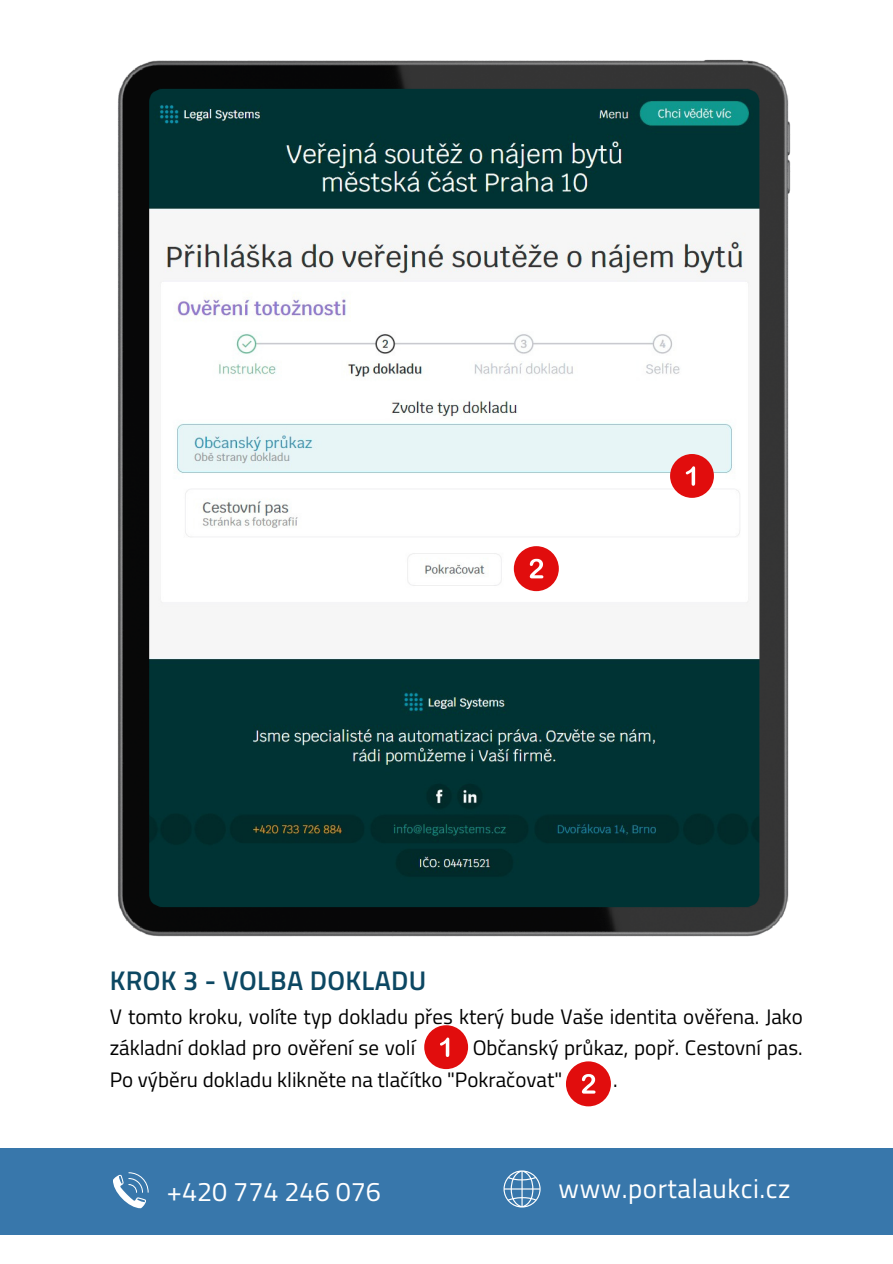
<style>
.page{position:relative;width:893px;height:1264px;background:#fff}
.page>*{position:absolute;margin:0;border:0;box-sizing:border-box;transform-origin:0 0}
.t1{font:600 27px "Titillium Web";letter-spacing:.01em;color:#0c4762}
.t2{font:27px "Titillium Web";letter-spacing:.02em;color:#fff}
.t3{font:27px "Titillium Web";color:#fff}
.t4{font:21px/31.5px "Titillium Web";color:#000}
</style>
<div class="page">
<div style="left:454px;top:1147px;width:438px;height:87px;background:#3877ab"></div>
<div style="left:0;top:1147px;width:454px;height:87px;background:#3877ab"></div>
<svg style="left:113px;top:1172px;width:36px;height:36px"></svg>
<svg style="left:503px;top:1170px;width:37px;height:37px"></svg>
<img style="left:117px;top:60px;width:673px;height:876px">
<div style="left:424px;top:1025px;width:44px;height:44px;background:#e10d0d;border-radius:50%"></div>
<svg style="left:440px;top:1037px;width:9px;height:19px"></svg>
<div style="left:514px;top:546px;width:44px;height:45px;background:#e10d0d;border-radius:50%"></div>
<svg style="left:529px;top:559px;width:14px;height:19px"></svg>
<div style="left:670px;top:454px;width:43px;height:44px;background:#e10d0d;border-radius:50%"></div>
<svg style="left:685px;top:466px;width:10px;height:20px"></svg>
<div style="left:566px;top:1061px;width:45px;height:45px;background:#e10d0d;border-radius:50%"></div>
<svg style="left:582px;top:1074px;width:13px;height:19px"></svg>
<p class="t1" style="left:110px;top:958px;width:318px">KROK 3 - VOLBA DOKLADU</p>
<p class="t4" style="left:110px;top:1000px;width:694px">V tomto kroku, volíte typ dokladu přes který bude Vaše identita ověřena. Jako základní doklad pro ověření se volí</p>
<p class="t4" style="left:110px;top:1031px;width:694px;text-indent:363px">Občanský průkaz, popř. Cestovní pas.<br>Po výběru dokladu klikněte na tlačítko "Pokračovat"</p>
<p class="t4" style="left:613px;top:1063px;width:6px">.</p>
<p class="t3" style="left:167px;top:1170px;width:216px">+420 774 246 076</p>
<p class="t2" style="left:558px;top:1166px;width:233px">www.portalaukci.cz</p>
</div>
